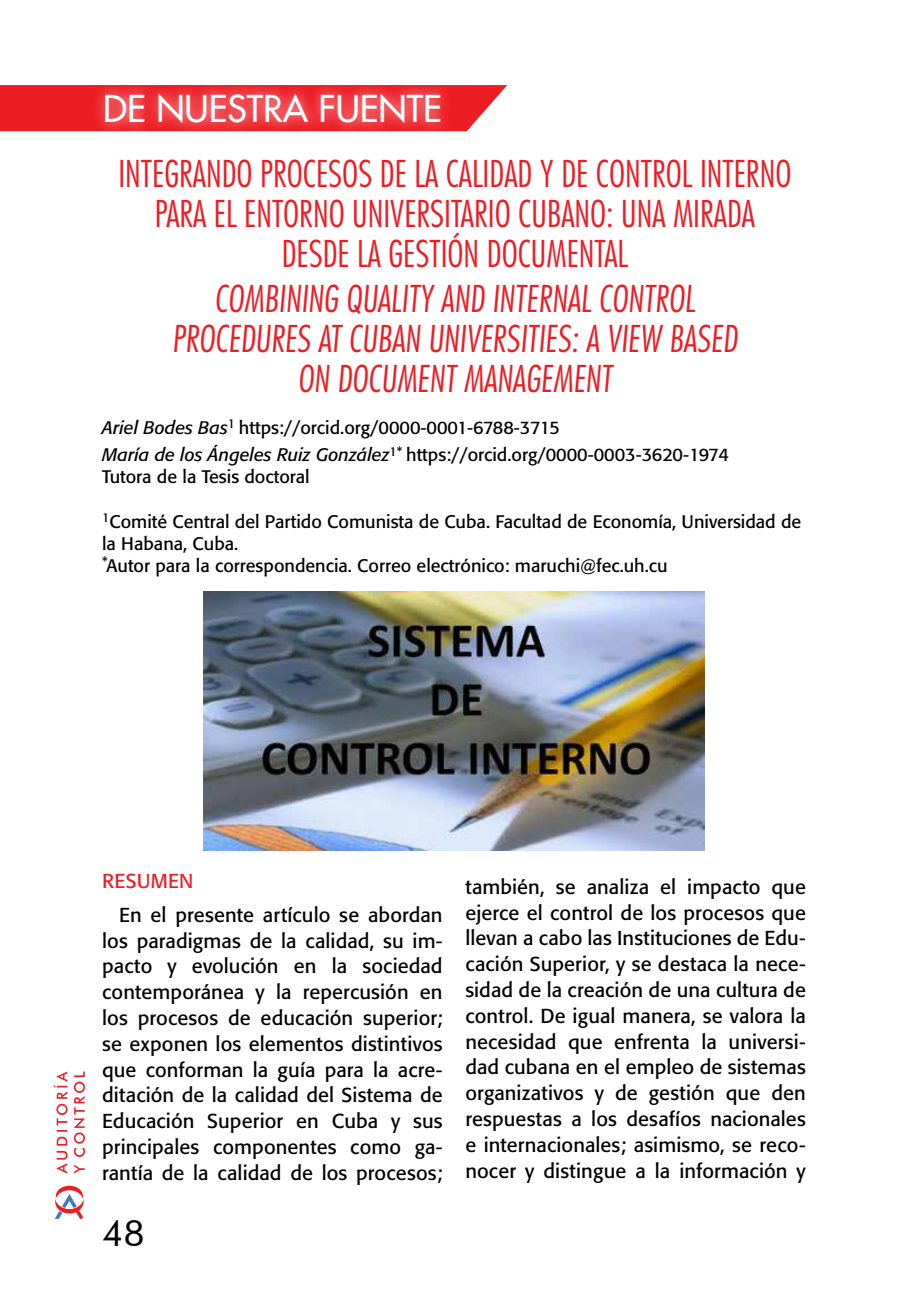
<style>
.page{position:relative;width:908px;height:1304px;background:#fff}
.page>*{position:absolute;margin:0;border:0;box-sizing:border-box;transform-origin:0 0}
.t1{font:300 condensed 36px/40px "Futura Std";color:#ed1d24;text-align:center}
.t2{font:500 36px "Futura Std";color:#fff}
.t3{font:36px "Futura BT";color:#000}
.t4{font:20px/25.8px "Formata";letter-spacing:.005em;color:#000;text-align:justify}
.t5{font:20px "Formata";letter-spacing:.015em;color:#ed1d24}
.t6{font:18px/22px "Formata";color:#000}
.s1{font-style:italic}
</style>
<div class="page">
<svg style="left:0;top:85px;width:507px;height:46px;background:#ef3b41"></svg>
<div style="left:92px;top:82px;width:360px;height:53px;background:#fff;opacity:.75"></div>
<img style="left:204px;top:592px;width:499px;height:258px">
<svg style="left:55px;top:1186px;width:29px;height:33px"></svg>
<svg style="left:54px;top:1071px;width:31px;height:102px"></svg>
<h1 class="t2" style="left:103px;top:86px;width:340px">DE NUESTRA FUENTE</h1>
<h1 class="t1" style="left:118px;top:153px;width:674px">INTEGRANDO PROCESOS DE LA CALIDAD Y DE CONTROL INTERNO<br>PARA EL ENTORNO UNIVERSITARIO CUBANO: UNA MIRADA<br>DESDE LA GESTIÓN DOCUMENTAL</h1>
<h1 class="t1" style="left:172px;top:279px;width:570px">COMBINING QUALITY AND INTERNAL CONTROL<br>PROCEDURES AT CUBAN UNIVERSITIES: A VIEW BASED<br>ON DOCUMENT MANAGEMENT</h1>
<p class="t6" style="left:102px;top:414px;width:628px;line-height:27.6px"><span class="s1">Ariel Bodes Bas</span><sup>1</sup> https://orcid.org/0000-0001-6788-3715<br><span class="s1">María de los Ángeles Ruiz González</span><sup>1*</sup> https://orcid.org/0000-0003-3620-1974</p>
<p class="t6" style="left:102px;top:466px;width:209px">Tutora de la Tesis doctoral</p>
<p class="t6" style="left:102px;top:510px;width:700px"><sup>1</sup>Comité Central del Partido Comunista de Cuba. Facultad de Economía, Universidad de la Habana, Cuba.<br><sup>*</sup>Autor para la correspondencia. Correo electrónico: maruchi@fec.uh.cu</p>
<p class="t5" style="left:102px;top:868px;width:92px">RESUMEN</p>
<p class="t4" style="left:102px;top:902px;width:342px;text-indent:17px">En el presente artículo se abordan los paradigmas de la calidad, su im&shy;pacto y evolución en la sociedad contemporánea y la repercusión en los procesos de educación superior; se exponen los elementos distintivos que conforman la guía para la acre&shy;ditación de la calidad del Sistema de Educación Superior en Cuba y sus principales componentes como ga&shy;rantía de la calidad de los procesos;</p>
<h1 class="t3" style="left:102px;top:1212px;width:44px">48</h1>
<p class="t4" style="left:465px;top:874px;width:342px">también, se analiza el impacto que ejerce el control de los procesos que llevan a cabo las Instituciones de Edu&shy;cación Superior, y se destaca la nece&shy;sidad de la creación de una cultura de control. De igual manera, se valora la necesidad que enfrenta la universi&shy;dad cubana en el empleo de sistemas organizativos y de gestión que den respuestas a los desafíos nacionales e internacionales; asimismo, se reco&shy;nocer y distingue a la información y</p>
</div>
